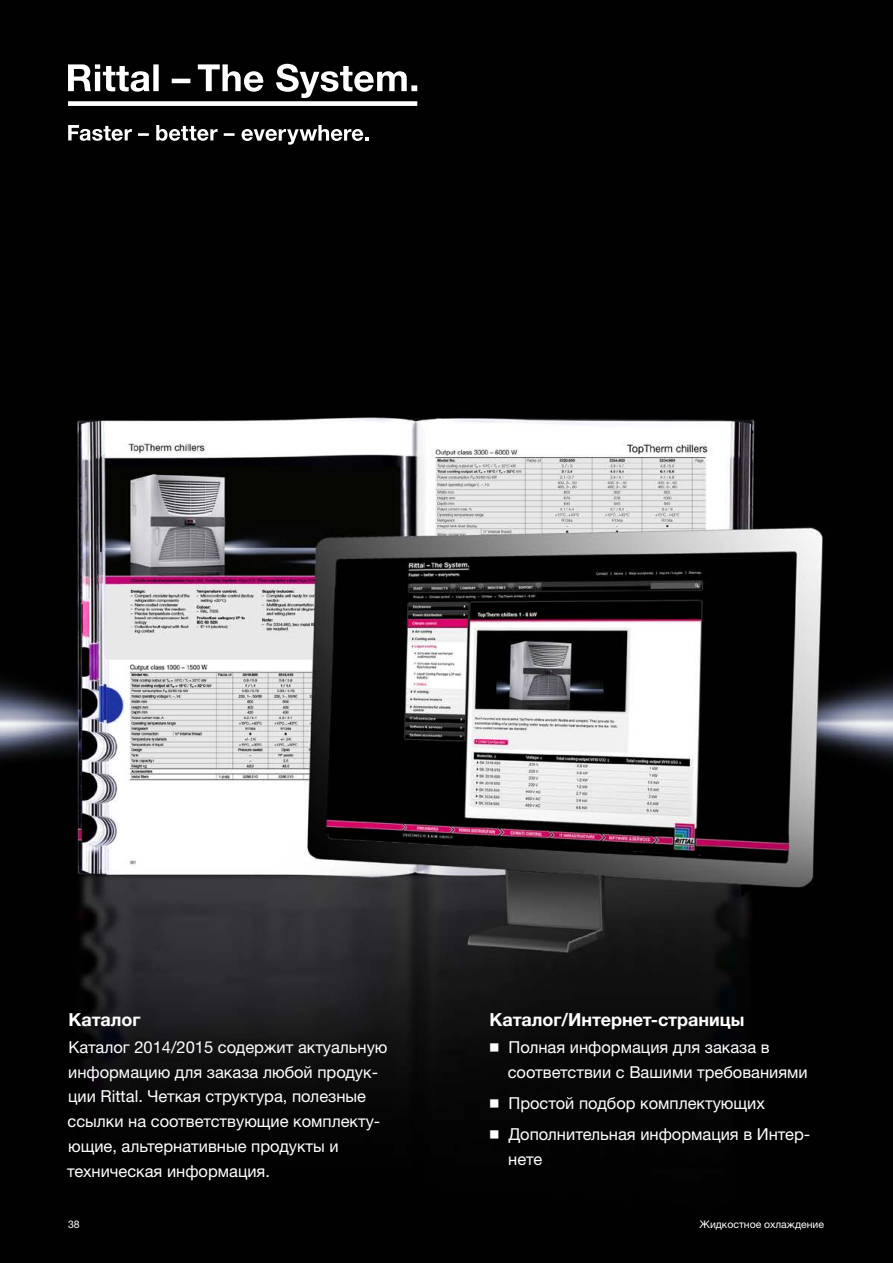
<style>
.page{position:relative;width:893px;height:1263px;background:#fff}
.page>*{position:absolute;margin:0;border:0;box-sizing:border-box;transform-origin:0 0}
.t1{font:700 18px "Neue Helvetica For Rittal";color:#fff}
.t2{font:16.5px/24.8px "Neue Helvetica For Rittal";color:#fff}
.t3{font:10.5px "Neue Helvetica For Rittal";color:#fff}
.s1{font-weight:300}
</style>
<div class="page">
<img style="left:0;top:0;width:893px;height:1263px">
<svg style="left:68px;top:64px;width:349px;height:81px"></svg>
<p class="t1" style="left:68px;top:1008px;width:74px">Каталог</p>
<p class="t2" style="left:67px;top:1034px;width:322px">Каталог 2014/2015 содержит актуальную информацию для заказа любой продук&shy;ции Rittal. Четкая структура, полезные ссылки на соответствующие комплекту&shy;ющие, альтернативные продукты и техническая информация.</p>
<p class="t1" style="left:489px;top:1008px;width:257px">Каталог/Интернет-страницы</p>
<p class="t2" style="left:508px;top:1034px;width:302px;text-indent:-18px"><span class="s1">◾</span> Полная информация для заказа в соответствии с Вашими требованиями</p>
<p class="t2" style="left:490px;top:1087px;width:322px;line-height:31.2px"><span class="s1">◾</span> Простой подбор комплектующих<br><span class="s1">◾</span> Дополнительная информация в Интер-</p>
<p class="t2" style="left:508px;top:1146px;width:35px">нете</p>
<p class="t3" style="left:68px;top:1218px;width:13px">38</p>
<p class="t3" style="left:700px;top:1218px;width:126px">Жидкостное охлаждение</p>
</div>
